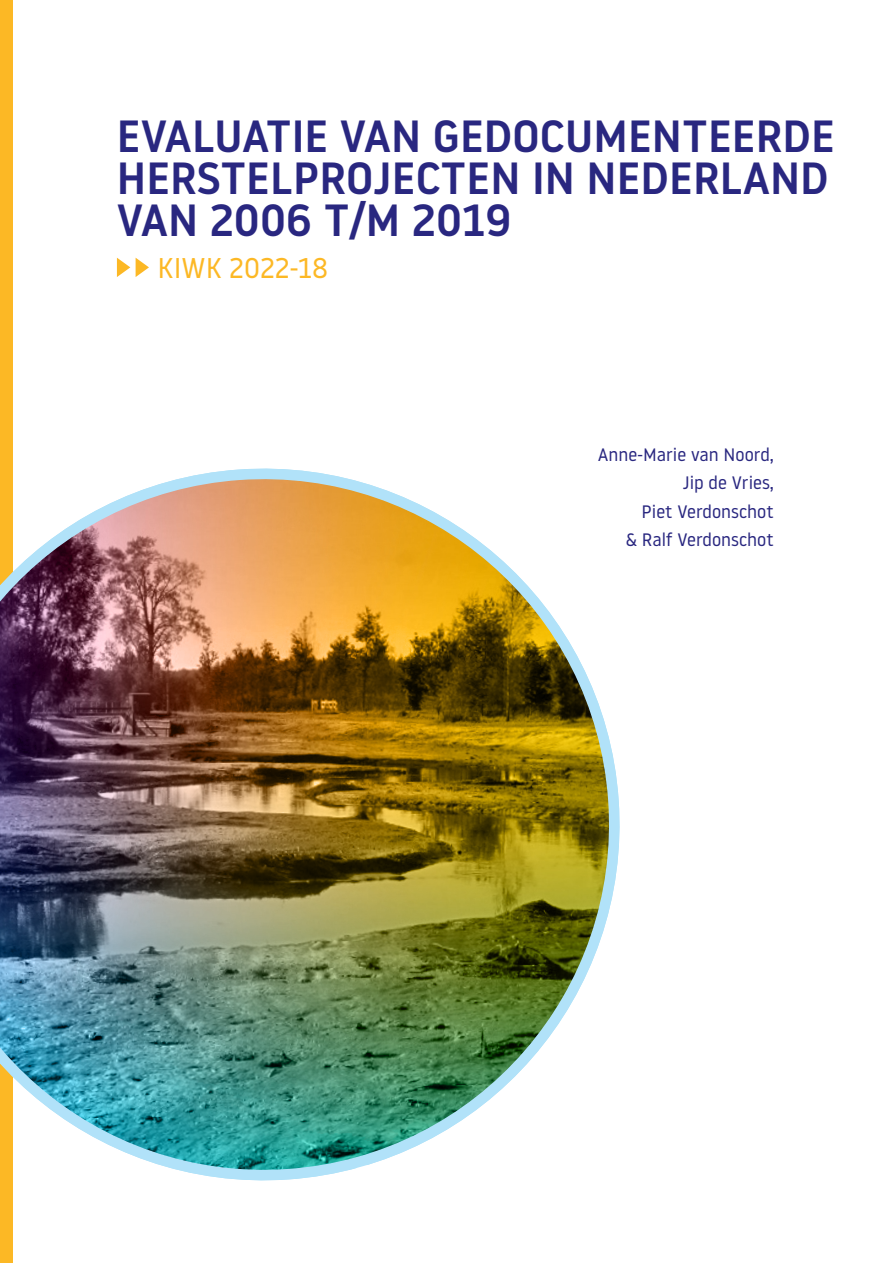
<style>
.page{position:relative;width:893px;height:1263px;background:#fff}
.page>*{position:absolute;margin:0;border:0;box-sizing:border-box;transform-origin:0 0}
.t1{font:500 45px/42px "Noway";color:#292780}
.t2{font:28.5px "Noway";color:#fcb825}
.t3{font:18px/28.5px "Noway";color:#292780;text-align:right}
</style>
<div class="page">
<div style="left:0;top:0;width:13px;height:1263px;background:#fcb825"></div>
<svg style="left:136px;top:258px;width:13px;height:19px"></svg>
<svg style="left:117px;top:258px;width:13px;height:19px"></svg>
<img style="left:0;top:468px;width:620px;height:713px">
<p class="t1" style="left:117px;top:114px;width:720px">EVALUATIE VAN GEDOCUMENTEERDE<br>HERSTELPROJECTEN IN NEDERLAND<br>VAN 2006 T/M 2019</p>
<p class="t2" style="left:158px;top:248px;width:172px">KIWK 2022-18</p>
<p class="t3" style="left:598px;top:440px;width:177px">Anne-Marie van Noord,<br>Jip de Vries,<br>Piet Verdonschot<br>&amp; Ralf Verdonschot</p>
</div>
